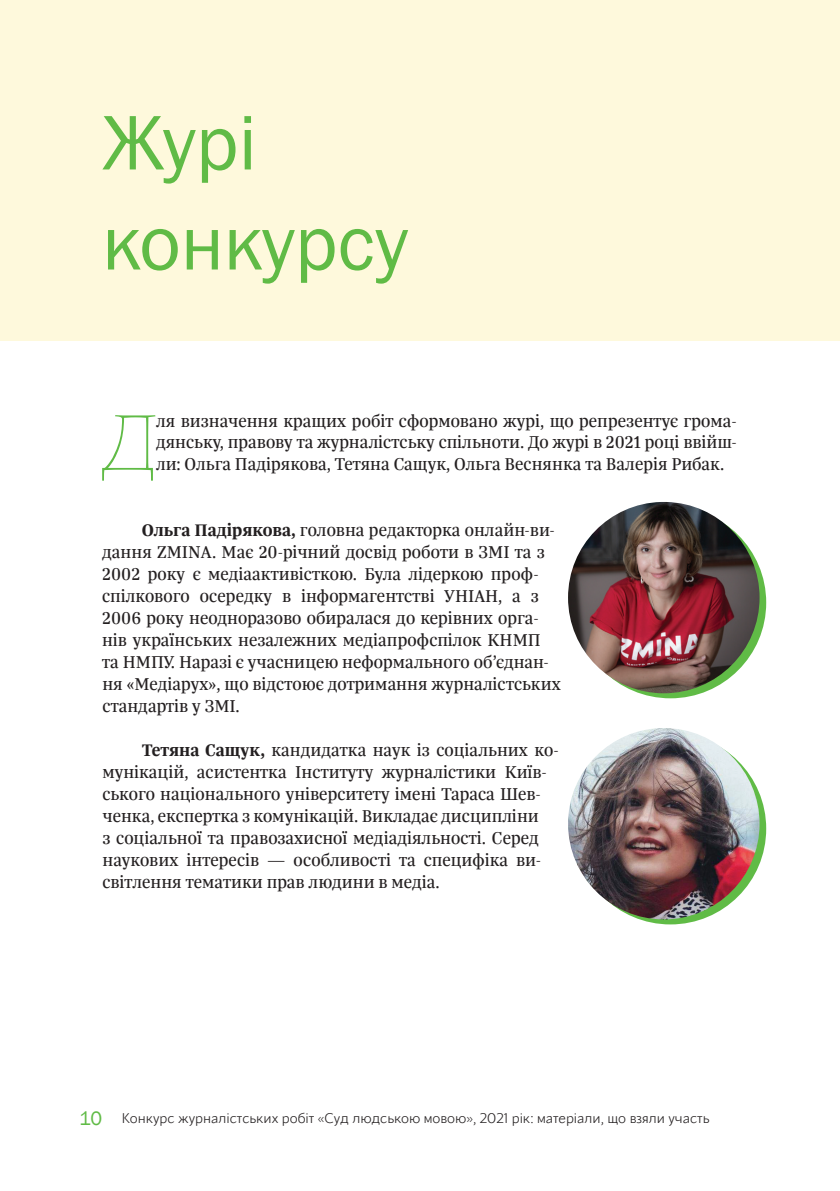
<style>
.page{position:relative;width:840px;height:1191px;background:#fff}
.page>*{position:absolute;margin:0;border:0;box-sizing:border-box;transform-origin:0 0}
.t1{font:100 87.2px "Monterchi Serif Trial";color:#60bb46}
.t2{font:80px/100px "Franklin Gothic";color:#60bb46}
.t3{font:18px/22px "Trola Lat Cyr";color:#231f20}
.t4{font:300 14px "Blacker Sans";color:#231f20}
.s1{font-weight:700}
.s2{font-family:"Franklin Gothic";font-weight:400;font-size:20px;color:#60bb46}
</style>
<div class="page">
<div style="left:0;top:0;width:839px;height:340px;background:#fef9dc"></div>
<div style="left:574px;top:507px;width:191px;height:191px;background:#60bb46;border-radius:50%"></div>
<svg style="left:574px;top:733px;width:191px;height:191px"></svg>
<img style="left:567px;top:502px;width:192px;height:191px;border-radius:95px">
<img style="left:567px;top:728px;width:192px;height:191px;border-radius:96px">
<h2 class="t2" style="left:102px;top:94px;width:307px">Журі конкурсу</h2>
<h1 class="t1" style="left:101px;top:380px;width:56px">Д</h1>
<p class="t3" style="left:156px;top:409px;width:582px;text-align:justify">ля визначення кращих робіт сформовано журі, що репрезентує грома&shy;дянську, правову та журналістську спільноти. До журі в 2021 році ввійш&shy;ли: Ольга Падірякова, Тетяна Сащук, Ольга Веснянка та Валерія Рибак.</p>
<p class="t3" style="left:102px;top:518px;width:460px;text-indent:40px"><span class="s1">Ольга Падірякова,</span> головна редакторка онлайн-ви&shy;дання ZMINA. Має 20-річний досвід роботи в ЗМІ та з 2002 року є медіаактивісткою. Була лідеркою проф&shy;спілкового осередку в інформагентстві УНІАН, а з 2006 року неодноразово обиралася до керівних орга&shy;нів українських незалежних медіапрофспілок КНМП та НМПУ. Наразі є учасницею неформального об’єднан&shy;ня «Медіарух», що відстоює дотримання журналістських стандартів у ЗМІ.</p>
<p class="t3" style="left:102px;top:738px;width:458px;text-indent:40px"><span class="s1">Тетяна Сащук,</span> кандидатка наук із соціальних ко&shy;мунікацій, асистентка Інституту журналістики Київ&shy;ського національного університету імені Тараса Шев&shy;ченка, експертка з комунікацій. Викладає дисципліни<br>з соціальної та правозахисної медіадіяльності. Серед наукових інтересів — особливості та специфіка ви&shy;світлення тематики прав людини в медіа.</p>
<p class="t4" style="left:79px;top:1105px;width:631px"><span class="s2">10</span> Конкурс журналістських робіт «Суд людською мовою», 2021 рік: матеріали, що взяли участь</p>
</div>
